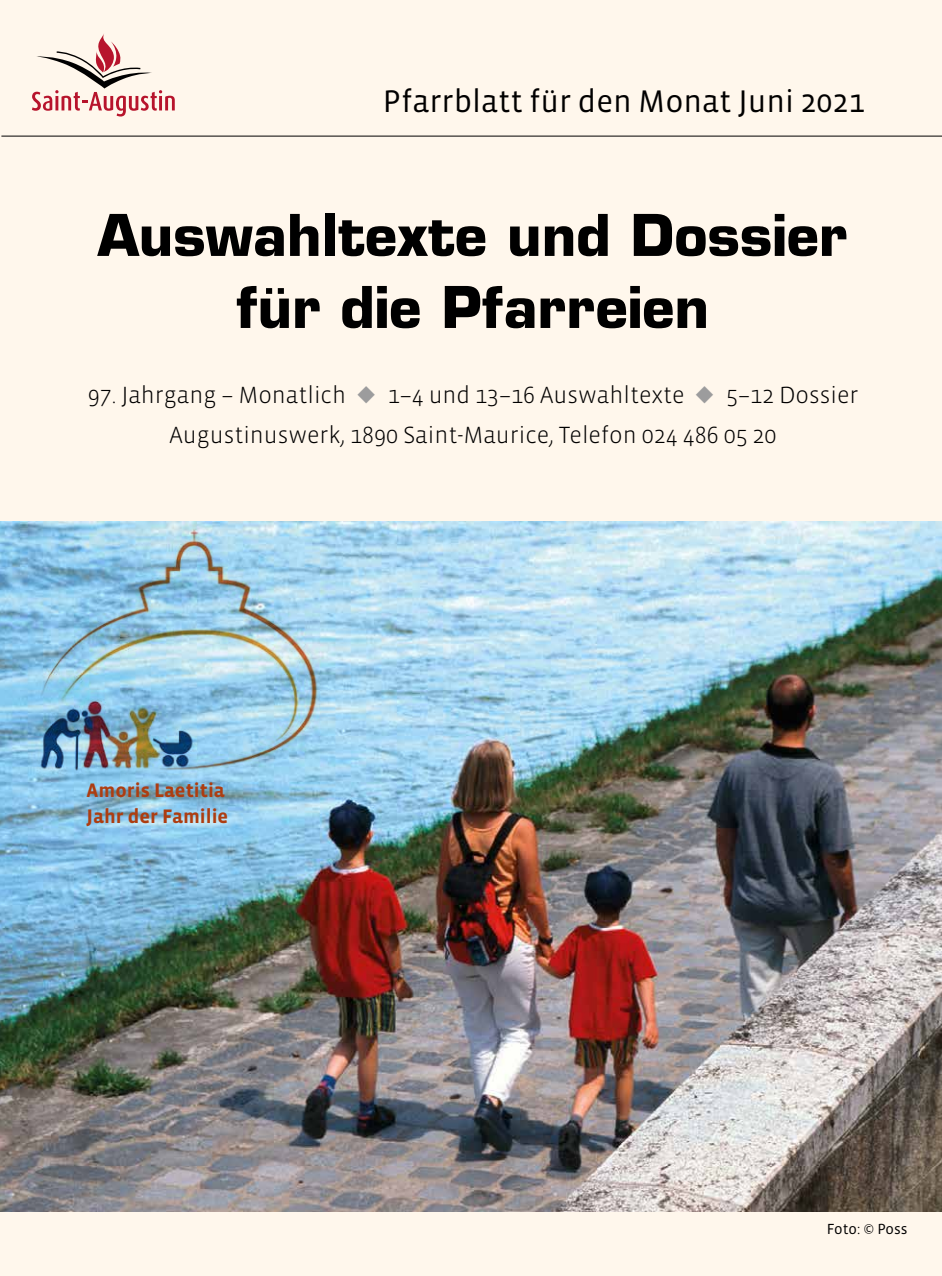
<style>
.page{position:relative;width:942px;height:1276px;background:#fff}
.page>*{position:absolute;margin:0;border:0;box-sizing:border-box;transform-origin:0 0}
.t1{font:700 56px/72px "Eurostile";color:#000;text-align:center}
.t2{font:32px "Vista Sans";color:#000}
.t3{font:300 24px/40px "Vista Sans";color:#000;text-align:center}
.t4{font:700 20px/26px "Vista Sans";color:#ad3d11}
.t5{font:15px "Vista Sans";color:#000}
.s1{color:#9c9c9d}
</style>
<div class="page">
<div style="left:0;top:0;width:941px;height:1276px;background:#fff7ec"></div>
<hr style="left:1px;top:136px;width:940px;height:1px;background:#000">
<svg style="left:32px;top:34px;width:143px;height:82px"></svg>
<img style="left:0;top:522px;width:941px;height:689px">
<img style="left:31px;top:522px;width:292px;height:253px">
<h2 class="t2" style="left:383px;top:85px;width:483px">Pfarrblatt für den Monat Juni 2021</h2>
<h1 class="t1" style="left:98px;top:199px;width:750px">Auswahltexte und Dossier für die Pfarreien</h1>
<p class="t3" style="left:88px;top:376px;width:771px">97. Jahrgang – Monatlich <span class="s1">◆</span> 1–4 und 13–16 Auswahltexte <span class="s1">◆</span> 5–12 Dossier<br>Augustinuswerk, 1890 Saint-Maurice, Telefon 024 486 05 20</p>
<p class="t4" style="left:86px;top:777px;width:143px">Amoris Laetitia<br>Jahr der Familie</p>
<p class="t5" style="left:826px;top:1221px;width:82px">Foto: © Poss</p>
</div>
